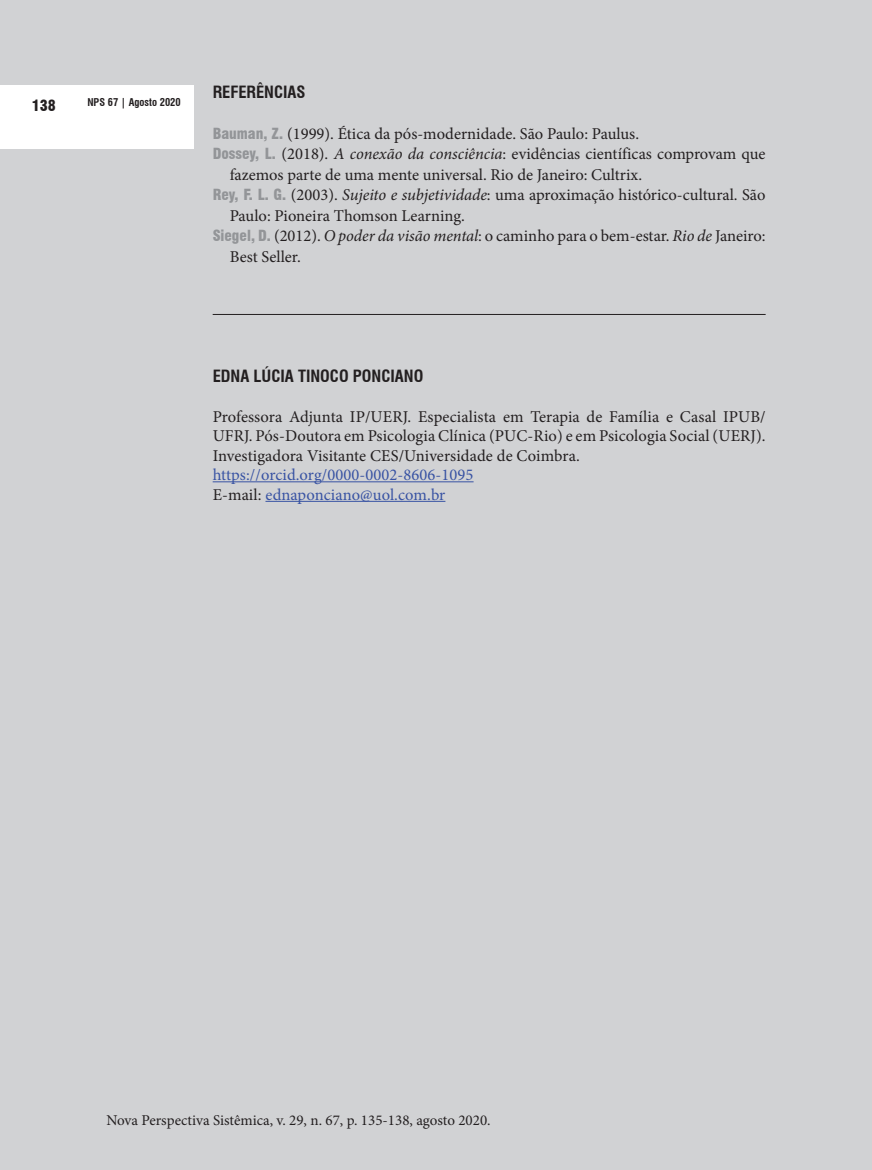
<style>
.page{position:relative;width:872px;height:1170px;background:#fff}
.page>*{position:absolute;margin:0;border:0;box-sizing:border-box;transform-origin:0 0}
.t1{font:16.5px/19.5px "Minion Pro";color:#231f20;text-align:justify}
.t2{font:16.5px/19.5px "Minion Pro";letter-spacing:.005em;color:#3853a3}
.t3{font:700 condensed 16.5px "Swiss 721 BT";color:#231f20}
.t4{font:15px "Minion Pro";color:#231f20}
.t5{font:condensed 15px "Swiss 721 BT";letter-spacing:-.01em;color:#231f20}
.t6{font:900 condensed 15px "Swiss 721 BT";color:#231f20}
.t7{font:700 condensed 10.5px "Swiss 721 BT";color:#231f20}
.s1{font-family:"Swiss 721 BT";font-weight:900;font-stretch:condensed;font-size:15px;color:#939598}
.s2{font-style:italic}
.s3{color:#231f20}
</style>
<div class="page">
<div style="left:0;top:0;width:872px;height:1169px;background:#d1d2d4"></div>
<div style="left:0;top:85px;width:193px;height:64px;background:#fff"></div>
<hr style="left:213px;top:481px;width:260px;height:1px;background:#3853a3">
<hr style="left:265px;top:501px;width:180px;height:1px;background:#3853a3">
<hr style="left:213px;top:314px;width:552px;height:1px;background:#231f20">
<p class="t6" style="left:32px;top:96px;width:26px">138</p>
<p class="t7" style="left:87px;top:96px;width:95px">NPS 67 | Agosto 2020</p>
<p class="t5" style="left:80px;top:98px;width:92px">CONVERSANDO</p>
<p class="t3" style="left:213px;top:82px;width:94px">REFERÊNCIAS</p>
<p class="t1" style="left:213px;top:124px;width:428px"><span class="s1">Bauman, Z.</span> (1999). Ética da pós-modernidade. São Paulo: Paulus.</p>
<p class="t1" style="left:213px;top:144px;width:554px"><span class="s1">Dossey, L.</span> (2018). <span class="s2">A conexão da consciência</span>: evidências científicas comprovam que</p>
<p class="t1" style="left:230px;top:165px;width:414px">fazemos parte de uma mente universal. Rio de Janeiro: Cultrix.</p>
<p class="t1" style="left:213px;top:185px;width:554px"><span class="s1">Rey, F. L. G.</span> (2003). <span class="s2">Sujeito e subjetividade</span>: uma aproximação histórico-cultural. São</p>
<p class="t1" style="left:230px;top:206px;width:237px">Paulo: Pioneira Thomson Learning.</p>
<p class="t1" style="left:213px;top:226px;width:554px"><span class="s1">Siegel, D.</span> (2012). <span class="s2">O poder da visão mental</span>: o caminho para o bem-estar. <span class="s2">Rio de</span> Janeiro:</p>
<p class="t1" style="left:230px;top:247px;width:73px">Best Seller.</p>
<p class="t3" style="left:213px;top:366px;width:212px">EDNA LÚCIA TINOCO PONCIANO</p>
<p class="t1" style="left:213px;top:406px;width:554px">Professora Adjunta IP/UERJ. Especialista em Terapia de Família e Casal IPUB/ UFRJ. Pós-Doutora em Psicologia Clínica (PUC-Rio) e em Psicologia Social (UERJ).<br>Investigadora Visitante CES/Universidade de Coimbra.</p>
<p class="t2" style="left:213px;top:465px;width:262px">https://orcid.org/0000-0002-8606-1095<br><span class="s3">E-mail:</span> ednaponciano@uol.com.br</p>
<p class="t4" style="left:106px;top:1110px;width:386px">Nova Perspectiva Sistêmica, v. 29, n. 67, p. 135-138, agosto 2020.</p>
</div>
